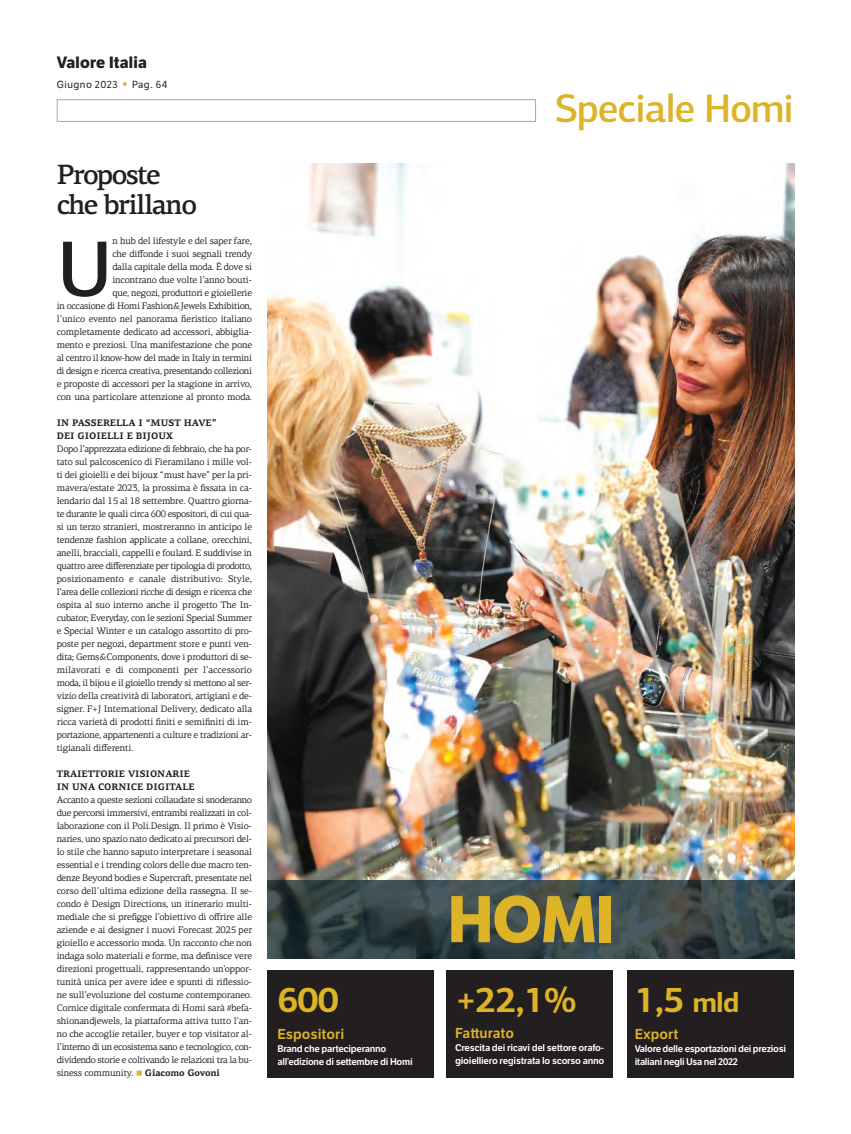
<style>
.page{position:relative;width:851px;height:1134px;background:#fff}
.page>*{position:absolute;margin:0;border:0;box-sizing:border-box;transform-origin:0 0}
.t1{font:500 79.3px "PF Centro Sans Pro";color:#231f20}
.t2{font:700 64px "LFT Etica";color:#ddb328}
.t3{font:500 40px "PF Centro Sans Pro";letter-spacing:-.03em;color:#ddb328}
.t4{font:700 36px "PF Centro Sans Pro";color:#ddb328}
.t5{font:500 28px/30px "PF Centro Serif Pro";letter-spacing:-.06em;color:#231f20}
.t6{font:700 16px "LFT Etica";letter-spacing:.015em;color:#231f20}
.t7{font:600 14px "LFT Etica";color:#ddb328}
.t8{font:10px "LFT Etica";letter-spacing:.05em;color:#231f20}
.t9{font:9.5px/13px "PF Centro Serif Pro";letter-spacing:-.02em;color:#231f20;text-align:justify}
.t10{font:600 9.5px/13px "LFT Etica";letter-spacing:-.03em;color:#fff}
.t11{font:700 9.5px/13px "PF Centro Serif Pro";color:#231f20}
.s1{font-size:16px;color:#ddb328}
.s2{font-size:8px;color:#ddb328}
.s3{font-weight:700}
.s4{font-size:28px}
</style>
<div class="page">
<div style="left:57px;top:99px;width:479px;height:23px;border:1px solid #a8a9ad"></div>
<img style="left:268px;top:163px;width:526px;height:717px">
<img style="left:268px;top:880px;width:526px;height:78px">
<div style="left:267px;top:971px;width:167px;height:107px;background:#231f20"></div>
<div style="left:446px;top:971px;width:166px;height:107px;background:#231f20"></div>
<div style="left:627px;top:971px;width:166px;height:107px;background:#231f20"></div>
<h3 class="t6" style="left:57px;top:57px;width:92px">Valore Italia</h3>
<p class="t8" style="left:57px;top:81px;width:112px">Giugno 2023 <span class="s1">•</span> Pag. 64</p>
<h3 class="t5" style="left:57px;top:159px;width:142px">Proposte che brillano</h3>
<p class="t9" style="left:57px;top:235px;width:197px;text-align:right">n hub del lifestyle e del saper fare,<br>che diffonde i suoi segnali trendy<br>dalla capitale della moda. È dove si<br>incontrano due volte l’anno bouti-<br>que, negozi, produttori e gioiellerie<br>in occasione di Homi Fashion&amp;Jewels Exhibition, l’unico evento nel panorama fieristico italiano completamente dedicato ad accessori, abbiglia&shy;mento e preziosi. Una manifestazione che pone al centro il know-how del made in Italy in termini di design e ricerca creativa, presentando collezioni e proposte di accessori per la stagione in arrivo, con una particolare attenzione al pronto moda.</p>
<p class="t11" style="left:57px;top:417px;width:161px">IN PASSERELLA I “MUST HAVE”<br>DEI GIOIELLI E BIJOUX</p>
<p class="t9" style="left:57px;top:443px;width:197px">Dopo l’apprezzata edizione di febbraio, che ha por&shy;tato sul palcoscenico di Fieramilano i mille vol&shy;ti dei gioielli e dei bijoux “must have” per la pri&shy;mavera/estate 2023, la prossima è fissata in ca&shy;lendario dal 15 al 18 settembre. Quattro giorna&shy;te durante le quali circa 600 espositori, di cui qua&shy;si un terzo stranieri, mostreranno in anticipo le tendenze fashion applicate a collane, orecchini, anelli, bracciali, cappelli e foulard. E suddivise in quattro aree differenziate per tipologia di prodotto, posizionamento e canale distributivo: Style, l’area delle collezioni ricche di design e ricerca che ospita al suo interno anche il progetto The In&shy;cubator; Everyday, con le sezioni Special Summer e Special Winter e un catalogo assortito di pro&shy;poste per negozi, department store e punti ven&shy;dita; Gems&amp;Components, dove i produttori di se&shy;milavorati e di componenti per l’accessorio moda, il bijou e il gioiello trendy si mettono al ser&shy;vizio della creatività di laboratori, artigiani e de&shy;signer. F+J International Delivery, dedicato alla ricca varietà di prodotti finiti e semifiniti di im&shy;portazione, appartenenti a culture e tradizioni ar&shy;tigianali differenti.</p>
<p class="t11" style="left:57px;top:768px;width:139px">TRAIETTORIE VISIONARIE<br>IN UNA CORNICE DIGITALE</p>
<p class="t9" style="left:57px;top:794px;width:197px">Accanto a queste sezioni collaudate si snoderanno due percorsi immersivi, entrambi realizzati in col&shy;laborazione con il Poli.Design. Il primo è Visio&shy;naries, uno spazio nato dedicato ai precursori del&shy;lo stile che hanno saputo interpretare i seasonal essential e i trending colors delle due macro ten&shy;denze Beyond bodies e Supercraſt, presentate nel corso dell’ultima edizione della rassegna. Il se&shy;condo è Design Directions, un itinerario multi&shy;mediale che si prefigge l’obiettivo di offrire alle aziende e ai designer i nuovi Forecast 2025 per gioiello e accessorio moda. Un racconto che non indaga solo materiali e forme, ma definisce vere direzioni progettuali, rappresentando un’oppor&shy;tunità unica per avere idee e spunti di riflessio&shy;ne sull’evoluzione del costume contemporaneo.<br>Cornice digitale confermata di Homi sarà #befa&shy;shionandjewels, la piattaforma attiva tutto l’an&shy;no che accoglie retailer, buyer e top visitator al&shy;l’interno di un ecosistema sano e tecnologico, con&shy;dividendo storie e coltivando le relazioni tra la bu&shy;siness community. <span class="s2">■</span> <span class="s3">Giacomo Govoni</span></p>
<h1 class="t1" style="left:57px;top:240px;width:56px">U</h1>
<h3 class="t3" style="left:554px;top:94px;width:241px">Speciale Homi</h3>
<h2 class="t2" style="left:447px;top:896px;width:168px">HOMI</h2>
<h3 class="t4" style="left:277px;top:978px;width:63px">600</h3>
<h3 class="t4" style="left:455px;top:978px;width:123px">+22,1%</h3>
<h3 class="t4" style="left:634px;top:978px;width:106px">1,5 <span class="s4">mld</span></h3>
<h3 class="t7" style="left:277px;top:1028px;width:68px">Espositori</h3>
<p class="t10" style="left:277px;top:1043px;width:137px">Brand che parteciperanno all’edizione di settembre di Homi</p>
<h3 class="t7" style="left:455px;top:1027px;width:60px">Fatturato</h3>
<p class="t10" style="left:455px;top:1042px;width:151px">Crescita dei ricavi del settore orafo&shy;gioielliero registrata lo scorso anno</p>
<h3 class="t7" style="left:634px;top:1028px;width:45px">Export</h3>
<p class="t10" style="left:634px;top:1043px;width:153px">Valore delle esportazioni dei preziosi italiani negli Usa nel 2022</p>
</div>
